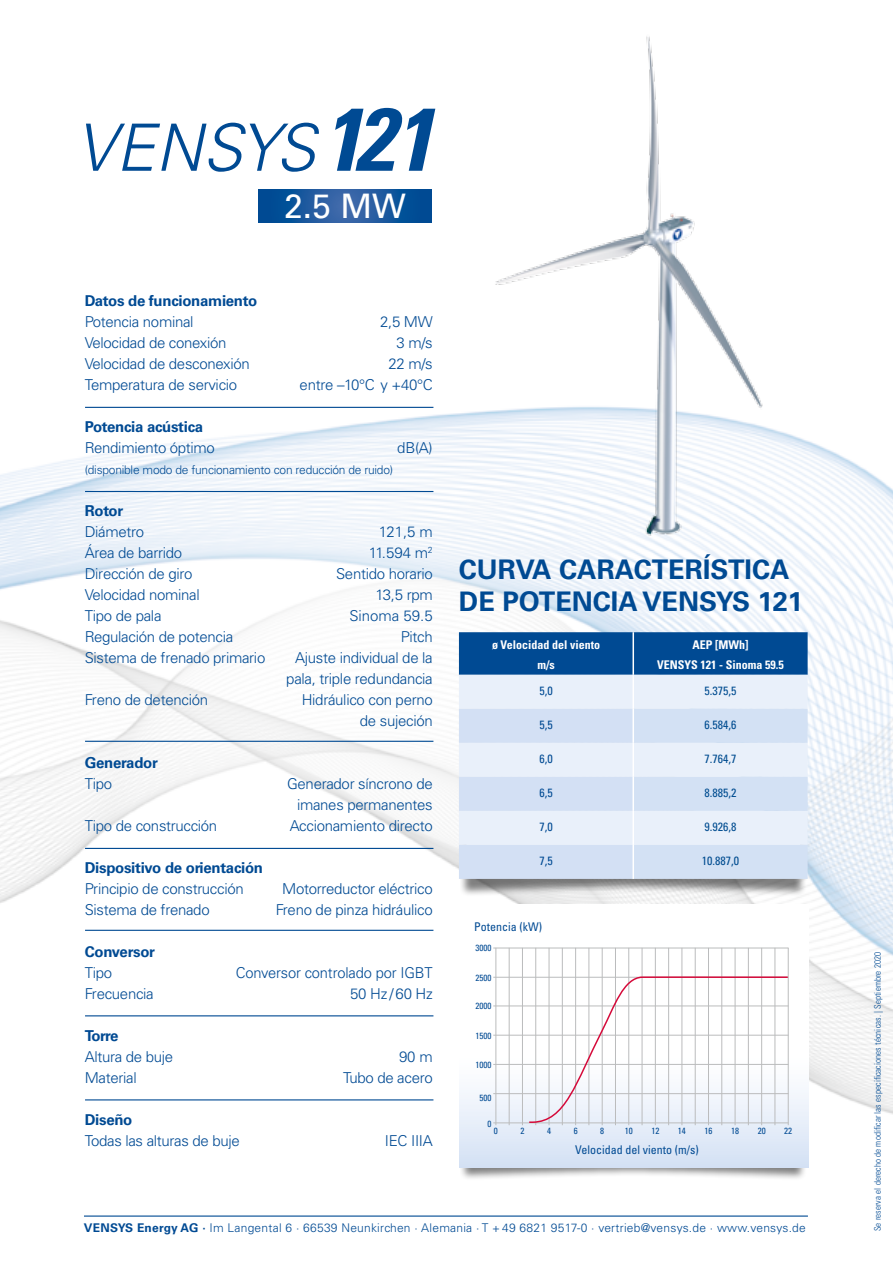
<style>
.page{position:relative;width:893px;height:1263px;background:#fff}
.page>*{position:absolute;margin:0;border:0;box-sizing:border-box;transform-origin:0 0}
.t1{font:italic 300 65.25px "Univers";color:#004a93}
.t2{font:33.75px "Univers";color:#fff}
.t3{font:700 27px/31.5px "Univers LT Pro 65";color:#004a93}
.t4{font:300 15px/21px "Univers LT Pro 45";letter-spacing:-.02em;color:#004a93;text-align:right}
.t5{font:700 15px "Univers LT Pro 65";letter-spacing:-.02em;color:#004a93}
.t6{font:300 15px "Univers LT Pro 45";color:#004a93}
.t7{font:300 12px "Univers";letter-spacing:.02em;color:#004a93}
.t8{font:condensed 12px "Univers";color:#004a93}
.t9{font:300 12px "Univers LT Pro 45";letter-spacing:-.02em;color:#004a93}
.t10{font:700 condensed 12px "Univers";color:#fff}
.t11{font:condensed 12px "Univers";color:#004c90}
.t12{font:300 condensed 9px "Univers";letter-spacing:.01em;color:#004a93}
.t13{font:condensed 9px "Univers";color:#004a93}
.s1{font-weight:700;font-stretch:condensed;font-size:88.95px}
.s2{font-weight:700}
</style>
<div class="page">
<img style="left:84px;top:189px;width:809px;height:1028px">
<svg style="left:0;top:374px;width:626px;height:636px"></svg>
<div style="left:460px;top:1114px;width:346px;height:67px;background:#000;opacity:.5"></div>
<div style="left:460px;top:830px;width:346px;height:67px;background:#000;opacity:.5"></div>
<svg style="left:459px;top:632px;width:349px;height:247px;background:#b7cde5"></svg>
<hr style="left:632px;top:632px;width:2px;height:23px;background:#fff">
<hr style="left:632px;top:655px;width:2px;height:20px;background:#fff">
<hr style="left:632px;top:675px;width:2px;height:34px;background:#fff">
<hr style="left:632px;top:709px;width:2px;height:34px;background:#fff">
<hr style="left:632px;top:743px;width:2px;height:34px;background:#fff">
<hr style="left:632px;top:777px;width:2px;height:34px;background:#fff">
<hr style="left:632px;top:811px;width:2px;height:34px;background:#fff">
<hr style="left:632px;top:845px;width:2px;height:34px;background:#fff">
<svg style="left:258px;top:190px;width:174px;height:32px;background:#19579d"></svg>
<hr style="left:85px;top:407px;width:348px;height:1px;background:#004a93">
<hr style="left:85px;top:491px;width:348px;height:1px;background:#004a93">
<hr style="left:85px;top:741px;width:348px;height:1px;background:#004a93">
<hr style="left:85px;top:848px;width:348px;height:1px;background:#004a93">
<hr style="left:85px;top:930px;width:348px;height:1px;background:#004a93">
<hr style="left:85px;top:1015px;width:348px;height:1px;background:#004a93">
<hr style="left:84px;top:1215px;width:724px;height:1px;background:#004a93">
<svg style="left:459px;top:905px;width:349px;height:262px"></svg>
<hr style="left:493px;top:948px;width:295px;height:1px;background:#bbbcbd">
<hr style="left:495px;top:948px;width:1px;height:177px;background:#bbbcbd">
<hr style="left:509px;top:948px;width:1px;height:177px;background:#bbbcbd">
<hr style="left:522px;top:948px;width:1px;height:177px;background:#bbbcbd">
<hr style="left:535px;top:948px;width:1px;height:177px;background:#bbbcbd">
<hr style="left:549px;top:948px;width:1px;height:177px;background:#bbbcbd">
<hr style="left:562px;top:948px;width:1px;height:177px;background:#bbbcbd">
<hr style="left:575px;top:948px;width:1px;height:177px;background:#bbbcbd">
<hr style="left:588px;top:948px;width:1px;height:177px;background:#bbbcbd">
<hr style="left:602px;top:948px;width:1px;height:177px;background:#bbbcbd">
<hr style="left:615px;top:948px;width:1px;height:177px;background:#bbbcbd">
<hr style="left:628px;top:948px;width:1px;height:177px;background:#bbbcbd">
<hr style="left:642px;top:948px;width:1px;height:177px;background:#bbbcbd">
<hr style="left:655px;top:948px;width:1px;height:177px;background:#bbbcbd">
<hr style="left:668px;top:948px;width:1px;height:177px;background:#bbbcbd">
<hr style="left:681px;top:948px;width:1px;height:177px;background:#bbbcbd">
<hr style="left:695px;top:948px;width:1px;height:177px;background:#bbbcbd">
<hr style="left:708px;top:948px;width:1px;height:177px;background:#bbbcbd">
<hr style="left:721px;top:948px;width:1px;height:177px;background:#bbbcbd">
<hr style="left:735px;top:948px;width:1px;height:177px;background:#bbbcbd">
<hr style="left:748px;top:948px;width:1px;height:177px;background:#bbbcbd">
<hr style="left:761px;top:948px;width:1px;height:177px;background:#bbbcbd">
<hr style="left:775px;top:948px;width:1px;height:177px;background:#bbbcbd">
<hr style="left:788px;top:948px;width:1px;height:177px;background:#bbbcbd">
<svg style="left:466px;top:975px;width:334px;height:186px"></svg>
<img style="left:479px;top:36px;width:294px;height:545px">
<hr style="left:85px;top:1099px;width:348px;height:1px;background:#004a93">
<h1 class="t1" style="left:76px;top:108px;width:359px">VENSYS <span class="s1">121</span></h1>
<h2 class="t2" style="left:284px;top:186px;width:123px">2.5 MW</h2>
<p class="t5" style="left:85px;top:292px;width:174px">Datos de funcionamiento</p>
<p class="t4" style="left:85px;top:311px;width:110px">Potencia nominal</p>
<p class="t4" style="left:380px;top:311px;width:54px">2,5 MW</p>
<p class="t4" style="left:85px;top:332px;width:143px">Velocidad de conexión</p>
<p class="t4" style="left:396px;top:332px;width:38px">3 m/s</p>
<p class="t4" style="left:85px;top:353px;width:167px">Velocidad de desconexión</p>
<p class="t4" style="left:388px;top:353px;width:46px">22 m/s</p>
<p class="t4" style="left:85px;top:374px;width:154px">Temperatura de servicio</p>
<p class="t4" style="left:300px;top:374px;width:135px">entre –10°C y +40°C</p>
<p class="t5" style="left:85px;top:418px;width:120px">Potencia acústica</p>
<p class="t4" style="left:85px;top:437px;width:132px">Rendimiento óptimo</p>
<p class="t4" style="left:397px;top:437px;width:37px">dB(A)</p>
<p class="t9" style="left:85px;top:462px;width:310px">(disponible modo de funcionamiento con reducción de ruido)</p>
<p class="t5" style="left:85px;top:502px;width:40px">Rotor</p>
<p class="t4" style="left:85px;top:521px;width:61px">Diámetro</p>
<p class="t4" style="left:379px;top:521px;width:55px">121,5 m</p>
<p class="t4" style="left:85px;top:542px;width:99px">Área de barrido</p>
<p class="t4" style="left:369px;top:542px;width:65px">11.594 m<sup>2</sup></p>
<p class="t4" style="left:85px;top:563px;width:109px">Dirección de giro</p>
<p class="t4" style="left:336px;top:563px;width:98px">Sentido horario</p>
<p class="t4" style="left:85px;top:584px;width:116px">Velocidad nominal</p>
<p class="t4" style="left:376px;top:584px;width:59px">13,5 rpm</p>
<p class="t4" style="left:85px;top:605px;width:78px">Tipo de pala</p>
<p class="t6" style="left:349px;top:607px;width:85px">Sinoma 59.5</p>
<p class="t4" style="left:85px;top:626px;width:150px">Regulación de potencia</p>
<p class="t4" style="left:401px;top:626px;width:34px">Pitch</p>
<p class="t4" style="left:85px;top:647px;width:182px">Sistema de frenado primario</p>
<p class="t4" style="left:286px;top:647px;width:148px;text-align:center">Ajuste individual de la pala, triple redundancia</p>
<p class="t4" style="left:85px;top:689px;width:125px">Freno de detención</p>
<p class="t4" style="left:302px;top:689px;width:133px">Hidráulico con perno de sujeción</p>
<p class="t5" style="left:85px;top:754px;width:75px">Generador</p>
<p class="t4" style="left:85px;top:773px;width:29px">Tipo</p>
<p class="t4" style="left:287px;top:773px;width:147px">Generador síncrono de imanes permanentes</p>
<p class="t4" style="left:85px;top:815px;width:134px">Tipo de construcción</p>
<p class="t4" style="left:290px;top:815px;width:144px">Accionamiento directo</p>
<p class="t5" style="left:85px;top:859px;width:180px">Dispositivo de orientación</p>
<p class="t4" style="left:85px;top:878px;width:161px">Principio de construcción</p>
<p class="t4" style="left:282px;top:878px;width:152px">Motorreductor eléctrico</p>
<p class="t4" style="left:85px;top:899px;width:126px">Sistema de frenado</p>
<p class="t4" style="left:276px;top:899px;width:159px">Freno de pinza hidráulico</p>
<p class="t5" style="left:85px;top:943px;width:72px">Conversor</p>
<p class="t4" style="left:85px;top:962px;width:29px">Tipo</p>
<p class="t4" style="left:236px;top:962px;width:199px">Conversor controlado por IGBT</p>
<p class="t4" style="left:85px;top:983px;width:70px">Frecuencia</p>
<p class="t4" style="left:350px;top:983px;width:84px">50 Hz / 60 Hz</p>
<p class="t5" style="left:85px;top:1027px;width:35px">Torre</p>
<p class="t4" style="left:85px;top:1046px;width:90px">Altura de buje</p>
<p class="t4" style="left:399px;top:1046px;width:35px">90 m</p>
<p class="t4" style="left:85px;top:1067px;width:54px">Material</p>
<p class="t4" style="left:343px;top:1067px;width:91px">Tubo de acero</p>
<p class="t5" style="left:85px;top:1111px;width:49px">Diseño</p>
<p class="t4" style="left:85px;top:1130px;width:157px">Todas las alturas de buje</p>
<p class="t4" style="left:385px;top:1130px;width:49px">IEC IIIA</p>
<h3 class="t3" style="left:459px;top:554px;width:345px">CURVA CARACTERÍSTICA<br>DE POTENCIA VENSYS 121</h3>
<p class="t10" style="left:492px;top:637px;width:110px">ø Velocidad del viento</p>
<p class="t10" style="left:692px;top:637px;width:58px">AEP [MWh]</p>
<p class="t10" style="left:537px;top:657px;width:19px">m/s</p>
<p class="t10" style="left:657px;top:657px;width:128px">VENSYS 121 - Sinoma 59.5</p>
<p class="t8" style="left:539px;top:683px;width:15px">5,0</p>
<p class="t11" style="left:704px;top:683px;width:33px">5.375,5</p>
<p class="t8" style="left:539px;top:717px;width:15px">5,5</p>
<p class="t11" style="left:704px;top:717px;width:33px">6.584,6</p>
<p class="t8" style="left:539px;top:751px;width:15px">6,0</p>
<p class="t11" style="left:704px;top:751px;width:33px">7.764,7</p>
<p class="t8" style="left:539px;top:785px;width:15px">6,5</p>
<p class="t11" style="left:704px;top:785px;width:33px">8.885,2</p>
<p class="t8" style="left:539px;top:819px;width:15px">7,0</p>
<p class="t11" style="left:704px;top:819px;width:33px">9.926,8</p>
<p class="t8" style="left:539px;top:853px;width:15px">7,5</p>
<p class="t11" style="left:702px;top:853px;width:39px">10.887,0</p>
<p class="t8" style="left:474px;top:919px;width:70px">Potencia (kW)</p>
<p class="t13" style="left:475px;top:942px;width:17px">3000</p>
<p class="t13" style="left:475px;top:972px;width:17px">2500</p>
<p class="t13" style="left:475px;top:1000px;width:17px">2000</p>
<p class="t13" style="left:475px;top:1030px;width:17px">1500</p>
<p class="t13" style="left:475px;top:1059px;width:17px">1000</p>
<p class="t13" style="left:479px;top:1092px;width:13px">500</p>
<p class="t13" style="left:487px;top:1118px;width:5px">0</p>
<p class="t13" style="left:494px;top:1125px;width:5px">0</p>
<p class="t13" style="left:521px;top:1125px;width:5px">2</p>
<p class="t13" style="left:547px;top:1125px;width:5px">4</p>
<p class="t13" style="left:574px;top:1125px;width:5px">6</p>
<p class="t13" style="left:600px;top:1125px;width:5px">8</p>
<p class="t13" style="left:625px;top:1125px;width:9px">10</p>
<p class="t13" style="left:651px;top:1125px;width:9px">12</p>
<p class="t13" style="left:678px;top:1125px;width:9px">14</p>
<p class="t13" style="left:704px;top:1125px;width:9px">16</p>
<p class="t13" style="left:731px;top:1125px;width:9px">18</p>
<p class="t13" style="left:758px;top:1125px;width:9px">20</p>
<p class="t13" style="left:784px;top:1125px;width:9px">22</p>
<p class="t8" style="left:575px;top:1142px;width:125px">Velocidad del viento (m/s)</p>
<p class="t7" style="left:84px;top:1221px;width:723px"><span class="s2">VENSYS Energy AG ·</span> Im Langental 6 · 66539 Neunkirchen · Alemania · T +49 6821 9517-0 · vertrieb@vensys.de · www.vensys.de</p>
<p class="t12" style="left:872px;top:1231px;width:281px;rotate:-90deg">Se reserva el derecho de modificar las especificaciones técnicas. | Septiembre 2020</p>
</div>
